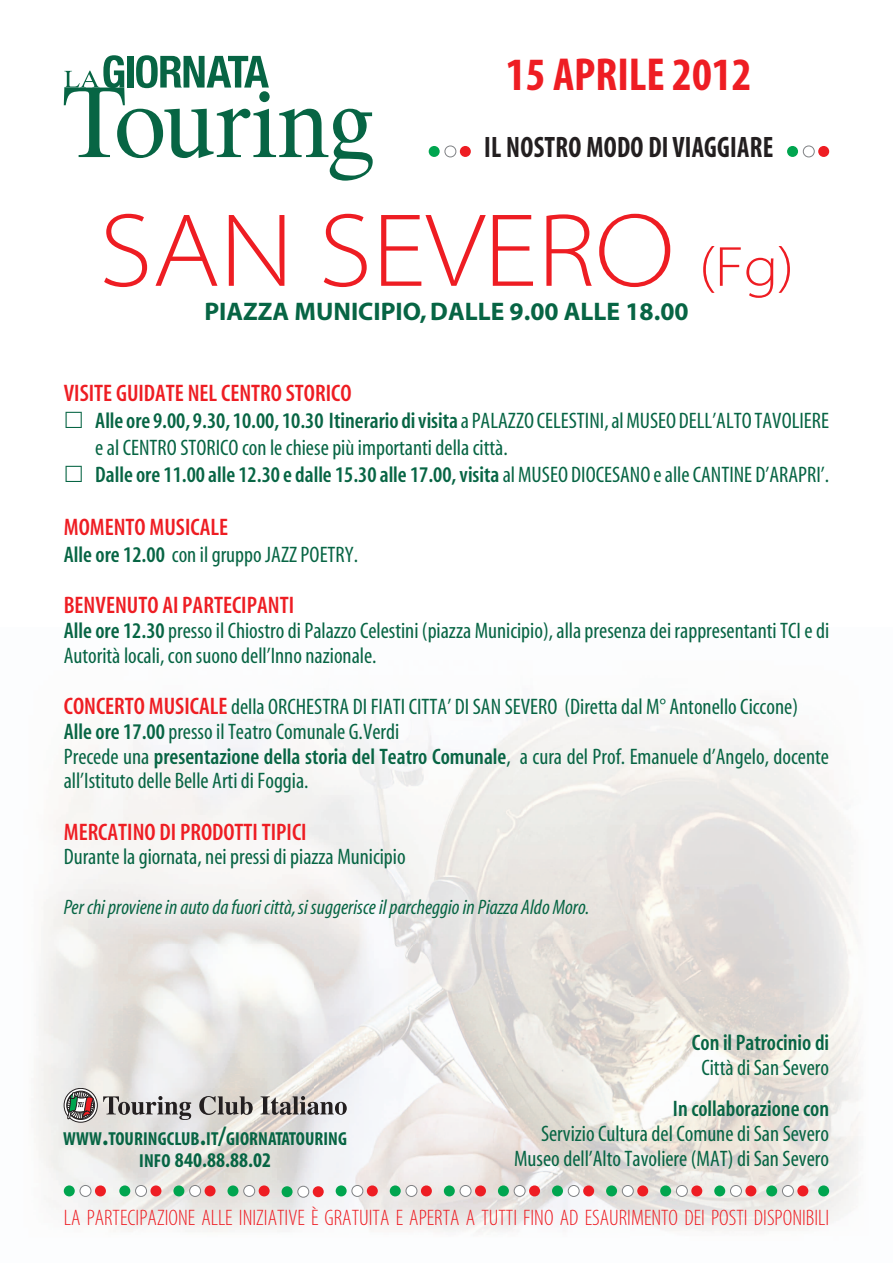
<style>
.page{position:relative;width:893px;height:1263px;background:#fff}
.page>*{position:absolute;margin:0;border:0;box-sizing:border-box;transform-origin:0 0}
.t1{font:105px "Myriad MM 215 700";color:#ee1d23}
.t2{font:46.5px "Myriad MM 700 300";color:#ee1d23}
.t3{font:29.7px "Myriad MM 700 300";letter-spacing:.01em;color:#231f20;scale:.91 1}
.t4{font:25.5px "Myriad MM 700 600";color:#076544}
.t5{font:24px "Myriad MM 565 300";color:#ee1d23}
.t6{font:22.5px/24.8px "Myriad MM 400 300";color:#076544}
.t7{font:22.5px "Myriad MM 565 300";color:#076544}
.t8{font:22.5px "Myriad MM 215 300";color:#ee1d23}
.t9{font:21px "Myriad MM It 400 300";color:#076544}
.t10{font:21px "Myriad MM SC700 700 300";letter-spacing:.005em;color:#076544}
.t11{font:18.9px "Myriad MM SC700 700 300";letter-spacing:.005em;color:#076544}
.s1{font-size:57px}
.s2{font-family:"Myriad MM 400 300"}
.s3{font-family:"Myriad MM 565 300"}
.s4{font-family:"Myriad MM 565 300";font-size:24px;color:#ee1d23}
.s5{font-size:27px}
.s6{font-size:18.9px}
</style>
<div class="page">
<img style="left:34px;top:705px;width:826px;height:528px">
<svg style="left:64px;top:55px;width:309px;height:126px"></svg>
<div style="left:460px;top:146px;width:11px;height:11px;background:#ee1d23;border-radius:50%"></div>
<div style="left:445px;top:146px;width:11px;height:11px;background:#fff;border:1px solid #808285;border-radius:50%"></div>
<div style="left:429px;top:146px;width:11px;height:11px;background:#00a54f;border-radius:50%"></div>
<div style="left:818px;top:146px;width:11px;height:11px;background:#ee1d23;border-radius:50%"></div>
<div style="left:803px;top:146px;width:11px;height:11px;background:#fff;border:1px solid #808285;border-radius:50%"></div>
<div style="left:787px;top:146px;width:11px;height:11px;background:#00a54f;border-radius:50%"></div>
<svg style="left:64px;top:1088px;width:127px;height:34px;background:#b4b0ae"></svg>
<svg style="left:199px;top:1096px;width:54px;height:19px"></svg>
<svg style="left:261px;top:1096px;width:86px;height:19px;background:#999695"></svg>
<div style="left:95px;top:1185px;width:11px;height:11px;background:#ee1d23;border-radius:50%"></div>
<div style="left:80px;top:1185px;width:11px;height:11px;background:#fff;border:1px solid #808285;border-radius:50%"></div>
<div style="left:64px;top:1185px;width:11px;height:11px;background:#00a54f;border-radius:50%"></div>
<div style="left:150px;top:1185px;width:11px;height:11px;background:#ee1d23;border-radius:50%"></div>
<div style="left:135px;top:1185px;width:12px;height:11px;background:#fff;border:1px solid #808285;border-radius:50%"></div>
<div style="left:119px;top:1185px;width:11px;height:11px;background:#00a54f;border-radius:50%"></div>
<div style="left:205px;top:1185px;width:11px;height:11px;background:#ee1d23;border-radius:50%"></div>
<div style="left:190px;top:1185px;width:11px;height:11px;background:#fff;border:1px solid #808285;border-radius:50%"></div>
<div style="left:173px;top:1185px;width:11px;height:11px;background:#00a54f;border-radius:50%"></div>
<div style="left:259px;top:1185px;width:11px;height:11px;background:#ee1d23;border-radius:50%"></div>
<div style="left:244px;top:1185px;width:11px;height:11px;background:#fff;border:1px solid #808285;border-radius:50%"></div>
<div style="left:227px;top:1185px;width:11px;height:11px;background:#00a54f;border-radius:50%"></div>
<div style="left:313px;top:1186px;width:11px;height:11px;background:#ee1d23;border-radius:50%"></div>
<div style="left:298px;top:1186px;width:11px;height:11px;background:#fff;border:1px solid #808285;border-radius:50%"></div>
<div style="left:282px;top:1186px;width:11px;height:11px;background:#00a54f;border-radius:50%"></div>
<div style="left:367px;top:1185px;width:11px;height:11px;background:#ee1d23;border-radius:50%"></div>
<div style="left:352px;top:1185px;width:11px;height:11px;background:#fff;border:1px solid #808285;border-radius:50%"></div>
<div style="left:336px;top:1185px;width:11px;height:11px;background:#00a54f;border-radius:50%"></div>
<div style="left:421px;top:1185px;width:11px;height:11px;background:#ee1d23;border-radius:50%"></div>
<div style="left:406px;top:1185px;width:11px;height:11px;background:#fff;border:1px solid #808285;border-radius:50%"></div>
<div style="left:390px;top:1185px;width:11px;height:11px;background:#00a54f;border-radius:50%"></div>
<div style="left:475px;top:1185px;width:11px;height:11px;background:#ee1d23;border-radius:50%"></div>
<div style="left:460px;top:1185px;width:11px;height:11px;background:#fff;border:1px solid #808285;border-radius:50%"></div>
<div style="left:444px;top:1185px;width:11px;height:11px;background:#00a54f;border-radius:50%"></div>
<div style="left:529px;top:1185px;width:11px;height:11px;background:#ee1d23;border-radius:50%"></div>
<div style="left:514px;top:1185px;width:11px;height:11px;background:#fff;border:1px solid #808285;border-radius:50%"></div>
<div style="left:498px;top:1185px;width:11px;height:11px;background:#00a54f;border-radius:50%"></div>
<div style="left:583px;top:1185px;width:11px;height:11px;background:#ee1d23;border-radius:50%"></div>
<div style="left:568px;top:1185px;width:11px;height:11px;background:#fff;border:1px solid #808285;border-radius:50%"></div>
<div style="left:552px;top:1185px;width:11px;height:11px;background:#00a54f;border-radius:50%"></div>
<div style="left:637px;top:1185px;width:11px;height:11px;background:#ee1d23;border-radius:50%"></div>
<div style="left:622px;top:1185px;width:11px;height:11px;background:#fff;border:1px solid #808285;border-radius:50%"></div>
<div style="left:606px;top:1185px;width:11px;height:11px;background:#00a54f;border-radius:50%"></div>
<div style="left:691px;top:1185px;width:11px;height:11px;background:#ee1d23;border-radius:50%"></div>
<div style="left:676px;top:1185px;width:11px;height:11px;background:#fff;border:1px solid #808285;border-radius:50%"></div>
<div style="left:660px;top:1185px;width:11px;height:11px;background:#00a54f;border-radius:50%"></div>
<div style="left:745px;top:1185px;width:11px;height:11px;background:#ee1d23;border-radius:50%"></div>
<div style="left:730px;top:1185px;width:12px;height:11px;background:#fff;border:1px solid #808285;border-radius:50%"></div>
<div style="left:714px;top:1185px;width:11px;height:11px;background:#00a54f;border-radius:50%"></div>
<div style="left:797px;top:1185px;width:11px;height:11px;background:#ee1d23;border-radius:50%"></div>
<div style="left:782px;top:1185px;width:11px;height:11px;background:#fff;border:1px solid #808285;border-radius:50%"></div>
<div style="left:766px;top:1185px;width:11px;height:11px;background:#00a54f;border-radius:50%"></div>
<div style="left:818px;top:1185px;width:11px;height:11px;background:#00a54f;border-radius:50%"></div>
<h2 class="t2" style="left:506px;top:52px;width:247px">15 APRILE 2012</h2>
<h3 class="t3" style="left:484px;top:133px;width:319px">IL NOSTRO MODO DI VIAGGIARE</h3>
<h1 class="t1" style="left:99px;top:200px;width:696px">SAN SEVERO <span class="s1">(Fg)</span></h1>
<p class="t4" style="left:204px;top:299px;width:486px">PIAZZA MUNICIPIO, DALLE 9.00 ALLE 18.00</p>
<p class="t5" style="left:64px;top:381px;width:289px">VISITE GUIDATE NEL CENTRO STORICO</p>
<p class="t7" style="left:95px;top:409px;width:735px">Alle ore 9.00, 9.30, 10.00, 10.30 Itinerario di visita <span class="s2">a PALAZZO CELESTINI, al MUSEO DELL’ALTO TAVOLIERE</span></p>
<p class="t6" style="left:95px;top:436px;width:414px">e al CENTRO STORICO con le chiese più importanti della città.</p>
<p class="t7" style="left:95px;top:463px;width:735px">Dalle ore 11.00 alle 12.30 e dalle 15.30 alle 17.00, visita <span class="s2">al MUSEO DIOCESANO e alle CANTINE D’ARAPRI’.</span></p>
<p class="t5" style="left:64px;top:516px;width:166px">MOMENTO MUSICALE</p>
<p class="t6" style="left:64px;top:543px;width:296px"><span class="s3">Alle ore 12.00</span> con il gruppo JAZZ POETRY.</p>
<p class="t5" style="left:64px;top:594px;width:232px">BENVENUTO AI PARTECIPANTI</p>
<p class="t6" style="left:64px;top:619px;width:767px"><span class="s3">Alle ore 12.30</span> presso il Chiostro di Palazzo Celestini (piazza Municipio), alla presenza dei rappresentanti TCI e di<br>Autorità locali, con suono dell’Inno nazionale.</p>
<p class="t6" style="left:64px;top:695px;width:767px"><span class="s4">CONCERTO MUSICALE</span> della ORCHESTRA DI FIATI CITTA’ DI SAN SEVERO (Diretta dal M° Antonello Ciccone)<br><span class="s3">Alle ore 17.00</span> presso il Teatro Comunale G.Verdi<br>Precede una <span class="s3">presentazione della storia del Teatro Comunale</span>, a cura del Prof. Emanuele d’Angelo, docente all’Istituto delle Belle Arti di Foggia.</p>
<p class="t5" style="left:64px;top:820px;width:244px">MERCATINO DI PRODOTTI TIPICI</p>
<p class="t6" style="left:64px;top:845px;width:343px">Durante la giornata, nei pressi di piazza Municipio</p>
<p class="t9" style="left:64px;top:896px;width:527px">Per chi proviene in auto da fuori città, si suggerisce il parcheggio in Piazza Aldo Moro.</p>
<p class="t7" style="left:692px;top:1032px;width:139px">Con il Patrocinio di</p>
<p class="t6" style="left:701px;top:1056px;width:129px">Città di San Severo</p>
<p class="t7" style="left:673px;top:1098px;width:158px">In collaborazione con</p>
<p class="t6" style="left:514px;top:1122px;width:316px;text-align:right">Servizio Cultura del Comune di San Severo<br>Museo dell’Alto Tavoliere (MAT) di San Severo</p>
<p class="t11" style="left:63px;top:1129px;width:285px">WWW<span class="s5">.</span>TOURINGCLUB<span class="s5">.</span>IT<span class="s5">/</span>GIORNATATOURING</p>
<p class="t10" style="left:139px;top:1150px;width:133px"><span class="s6">INFO</span> 840.88.88.02</p>
<p class="t8" style="left:64px;top:1206px;width:767px">LA PARTECIPAZIONE ALLE INIZIATIVE È GRATUITA E APERTA A TUTTI FINO AD ESAURIMENTO DEI POSTI DISPONIBILI</p>
</div>
